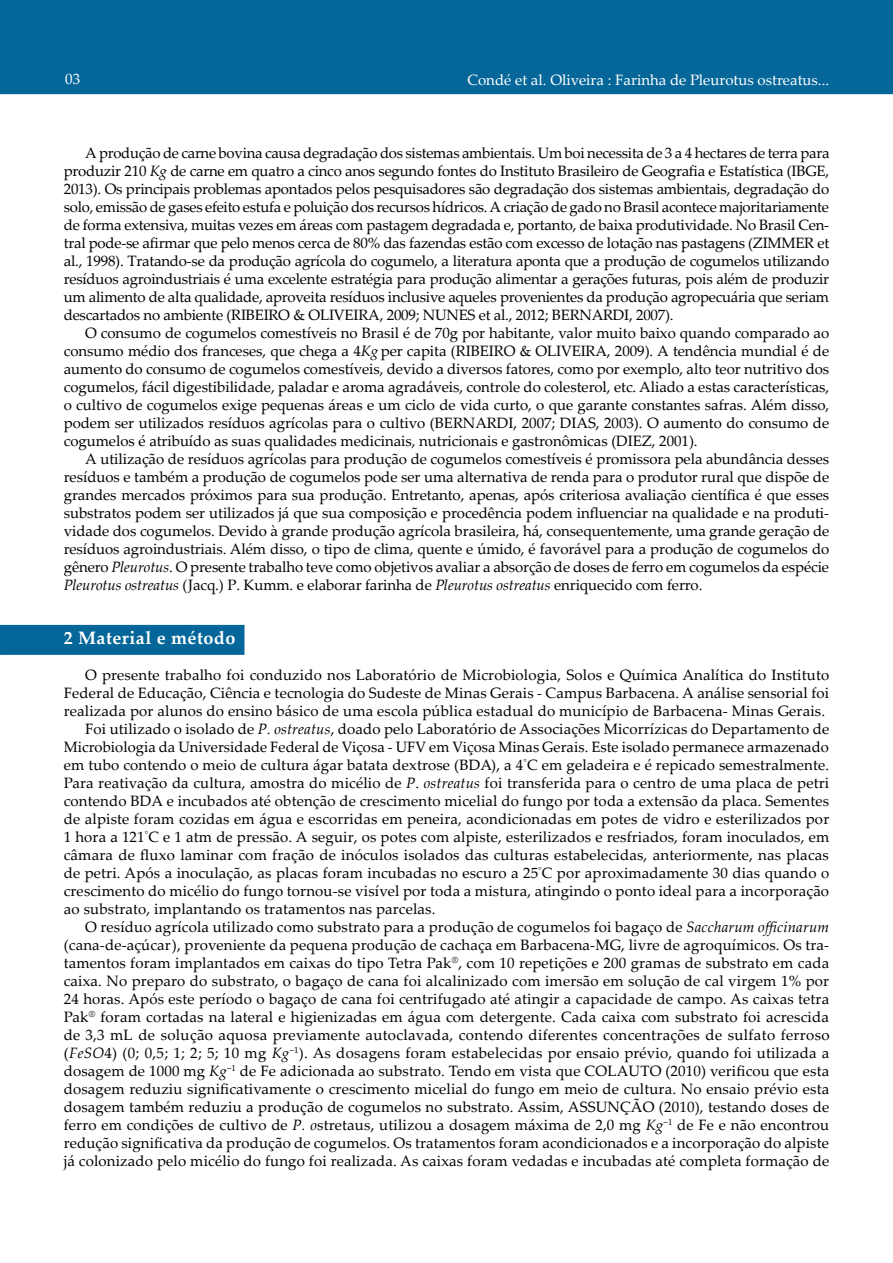
<style>
.page{position:relative;width:893px;height:1263px;background:#fff}
.page>*{position:absolute;margin:0;border:0;box-sizing:border-box;transform-origin:0 0}
.t1{font:700 18px "Palatino Linotype";letter-spacing:.025em;color:#fff}
.t2{font:15px/18px "Palatino Linotype";letter-spacing:.01em;color:#000;text-align:justify}
.t3{font:15px "Palatino Linotype";color:#fff}
.s1{font-style:italic}
</style>
<div class="page">
<div style="left:0;top:0;width:893px;height:94px;background:#056699"></div>
<div style="left:1px;top:626px;width:243px;height:28px;background:#056699"></div>
<div style="left:0;top:625px;width:244px;height:30px;border:2px solid #056699"></div>
<p class="t3" style="left:65px;top:68px;width:16px">03</p>
<p class="t3" style="left:467px;top:69px;width:363px">Condé et al. Oliveira : Farinha de Pleurotus ostreatus...</p>
<p class="t2" style="left:64px;top:144px;width:767px;text-indent:21px">A produção de carne bovina causa degradação dos sistemas ambientais. Um boi necessita de 3 a 4 hectares de terra para produzir 210 <span class="s1">Kg</span> de carne em quatro a cinco anos segundo fontes do Instituto Brasileiro de Geografia e Estatística (IBGE, 2013). Os principais problemas apontados pelos pesquisadores são degradação dos sistemas ambientais, degradação do solo, emissão de gases efeito estufa e poluição dos recursos hídricos. A criação de gado no Brasil acontece majoritariamente de forma extensiva, muitas vezes em áreas com pastagem degradada e, portanto, de baixa produtividade. No Brasil Cen&shy;tral pode-se afirmar que pelo menos cerca de 80% das fazendas estão com excesso de lotação nas pastagens (ZIMMER et al., 1998). Tratando-se da produção agrícola do cogumelo, a literatura aponta que a produção de cogumelos utilizando resíduos agroindustriais é uma excelente estratégia para produção alimentar a gerações futuras, pois além de produzir um alimento de alta qualidade, aproveita resíduos inclusive aqueles provenientes da produção agropecuária que seriam descartados no ambiente (RIBEIRO &amp; OLIVEIRA, 2009; NUNES et al., 2012; BERNARDI, 2007).</p>
<p class="t2" style="left:64px;top:324px;width:767px;text-indent:21px">O consumo de cogumelos comestíveis no Brasil é de 70g por habitante, valor muito baixo quando comparado ao consumo médio dos franceses, que chega a 4<span class="s1">Kg</span> per capita (RIBEIRO &amp; OLIVEIRA, 2009). A tendência mundial é de aumento do consumo de cogumelos comestíveis, devido a diversos fatores, como por exemplo, alto teor nutritivo dos cogumelos, fácil digestibilidade, paladar e aroma agradáveis, controle do colesterol, etc. Aliado a estas características, o cultivo de cogumelos exige pequenas áreas e um ciclo de vida curto, o que garante constantes safras. Além disso, podem ser utilizados resíduos agrícolas para o cultivo (BERNARDI, 2007; DIAS, 2003). O aumento do consumo de cogumelos é atribuído as suas qualidades medicinais, nutricionais e gastronômicas (DIEZ, 2001).</p>
<p class="t2" style="left:64px;top:450px;width:767px;text-indent:21px">A utilização de resíduos agrícolas para produção de cogumelos comestíveis é promissora pela abundância desses resíduos e também a produção de cogumelos pode ser uma alternativa de renda para o produtor rural que dispõe de grandes mercados próximos para sua produção. Entretanto, apenas, após criteriosa avaliação científica é que esses substratos podem ser utilizados já que sua composição e procedência podem influenciar na qualidade e na produti&shy;vidade dos cogumelos. Devido à grande produção agrícola brasileira, há, consequentemente, uma grande geração de resíduos agroindustriais. Além disso, o tipo de clima, quente e úmido, é favorável para a produção de cogumelos do gênero <span class="s1">Pleurotus</span>. O presente trabalho teve como objetivos avaliar a absorção de doses de ferro em cogumelos da espécie <span class="s1">Pleurotus ostreatus</span> (Jacq.) P. Kumm. e elaborar farinha de <span class="s1">Pleurotus ostreatus</span> enriquecido com ferro.</p>
<p class="t1" style="left:64px;top:625px;width:173px">2 Material e método</p>
<p class="t2" style="left:85px;top:666px;width:746px">O presente trabalho foi conduzido nos Laboratório de Microbiologia, Solos e Química Analítica do Instituto</p>
<p class="t2" style="left:64px;top:684px;width:767px">Federal de Educação, Ciência e tecnologia do Sudeste de Minas Gerais - Campus Barbacena. A análise sensorial foi</p>
<p class="t2" style="left:64px;top:702px;width:763px">realizada por alunos do ensino básico de uma escola pública estadual do município de Barbacena- Minas Gerais.</p>
<p class="t2" style="left:85px;top:720px;width:746px">Foi utilizado o isolado de <span class="s1">P. ostreatus</span>, doado pelo Laboratório de Associações Micorrízicas do Departamento de</p>
<p class="t2" style="left:64px;top:738px;width:767px">Microbiologia da Universidade Federal de Viçosa - UFV em Viçosa Minas Gerais. Este isolado permanece armazenado</p>
<p class="t2" style="left:64px;top:756px;width:767px">em tubo contendo o meio de cultura ágar batata dextrose (BDA), a 4<sup>°</sup>C em geladeira e é repicado semestralmente.</p>
<p class="t2" style="left:64px;top:774px;width:767px">Para reativação da cultura, amostra do micélio de <span class="s1">P</span>. <span class="s1">ostreatus</span> foi transferida para o centro de uma placa de petri</p>
<p class="t2" style="left:64px;top:792px;width:767px">contendo BDA e incubados até obtenção de crescimento micelial do fungo por toda a extensão da placa. Sementes</p>
<p class="t2" style="left:64px;top:810px;width:767px">de alpiste foram cozidas em água e escorridas em peneira, acondicionadas em potes de vidro e esterilizados por</p>
<p class="t2" style="left:64px;top:828px;width:767px">1 hora a 121<sup>°</sup>C e 1 atm de pressão. A seguir, os potes com alpiste, esterilizados e resfriados, foram inoculados, em</p>
<p class="t2" style="left:64px;top:846px;width:767px">câmara de fluxo laminar com fração de inóculos isolados das culturas estabelecidas, anteriormente, nas placas</p>
<p class="t2" style="left:64px;top:864px;width:767px">de petri. Após a inoculação, as placas foram incubadas no escuro a 25<sup>°</sup>C por aproximadamente 30 dias quando o</p>
<p class="t2" style="left:64px;top:882px;width:767px">crescimento do micélio do fungo tornou-se visível por toda a mistura, atingindo o ponto ideal para a incorporação</p>
<p class="t2" style="left:64px;top:900px;width:373px">ao substrato, implantando os tratamentos nas parcelas.</p>
<p class="t2" style="left:85px;top:918px;width:746px">O resíduo agrícola utilizado como substrato para a produção de cogumelos foi bagaço de <span class="s1">Saccharum officinarum</span></p>
<p class="t2" style="left:64px;top:936px;width:767px">(cana-de-açúcar), proveniente da pequena produção de cachaça em Barbacena-MG, livre de agroquímicos. Os tra-</p>
<p class="t2" style="left:64px;top:954px;width:767px">tamentos foram implantados em caixas do tipo Tetra Pak<sup>®</sup>, com 10 repetições e 200 gramas de substrato em cada</p>
<p class="t2" style="left:64px;top:972px;width:767px">caixa. No preparo do substrato, o bagaço de cana foi alcalinizado com imersão em solução de cal virgem 1% por</p>
<p class="t2" style="left:64px;top:990px;width:767px">24 horas. Após este período o bagaço de cana foi centrifugado até atingir a capacidade de campo. As caixas tetra</p>
<p class="t2" style="left:64px;top:1008px;width:766px">Pak<sup>®</sup> foram cortadas na lateral e higienizadas em água com detergente. Cada caixa com substrato foi acrescida</p>
<p class="t2" style="left:64px;top:1026px;width:767px">de 3,3 mL de solução aquosa previamente autoclavada, contendo diferentes concentrações de sulfato ferroso</p>
<p class="t2" style="left:64px;top:1044px;width:767px">(<span class="s1">FeSO</span>4) (0; 0,5; 1; 2; 5; 10 mg <span class="s1">Kg</span><sup>−1</sup>). As dosagens foram estabelecidas por ensaio prévio, quando foi utilizada a</p>
<p class="t2" style="left:64px;top:1062px;width:767px">dosagem de 1000 mg <span class="s1">Kg</span><sup>−1</sup> de Fe adicionada ao substrato. Tendo em vista que COLAUTO (2010) verificou que esta</p>
<p class="t2" style="left:64px;top:1080px;width:767px">dosagem reduziu significativamente o crescimento micelial do fungo em meio de cultura. No ensaio prévio esta</p>
<p class="t2" style="left:64px;top:1098px;width:767px">dosagem também reduziu a produção de cogumelos no substrato. Assim, ASSUNÇÃO (2010), testando doses de</p>
<p class="t2" style="left:64px;top:1116px;width:767px">ferro em condições de cultivo de <span class="s1">P. o</span>stretaus, utilizou a dosagem máxima de 2,0 mg <span class="s1">Kg</span><sup>−1</sup> de Fe e não encontrou</p>
<p class="t2" style="left:64px;top:1134px;width:767px">redução significativa da produção de cogumelos. Os tratamentos foram acondicionados e a incorporação do alpiste</p>
<p class="t2" style="left:64px;top:1152px;width:767px">já colonizado pelo micélio do fungo foi realizada. As caixas foram vedadas e incubadas até completa formação de</p>
</div>
